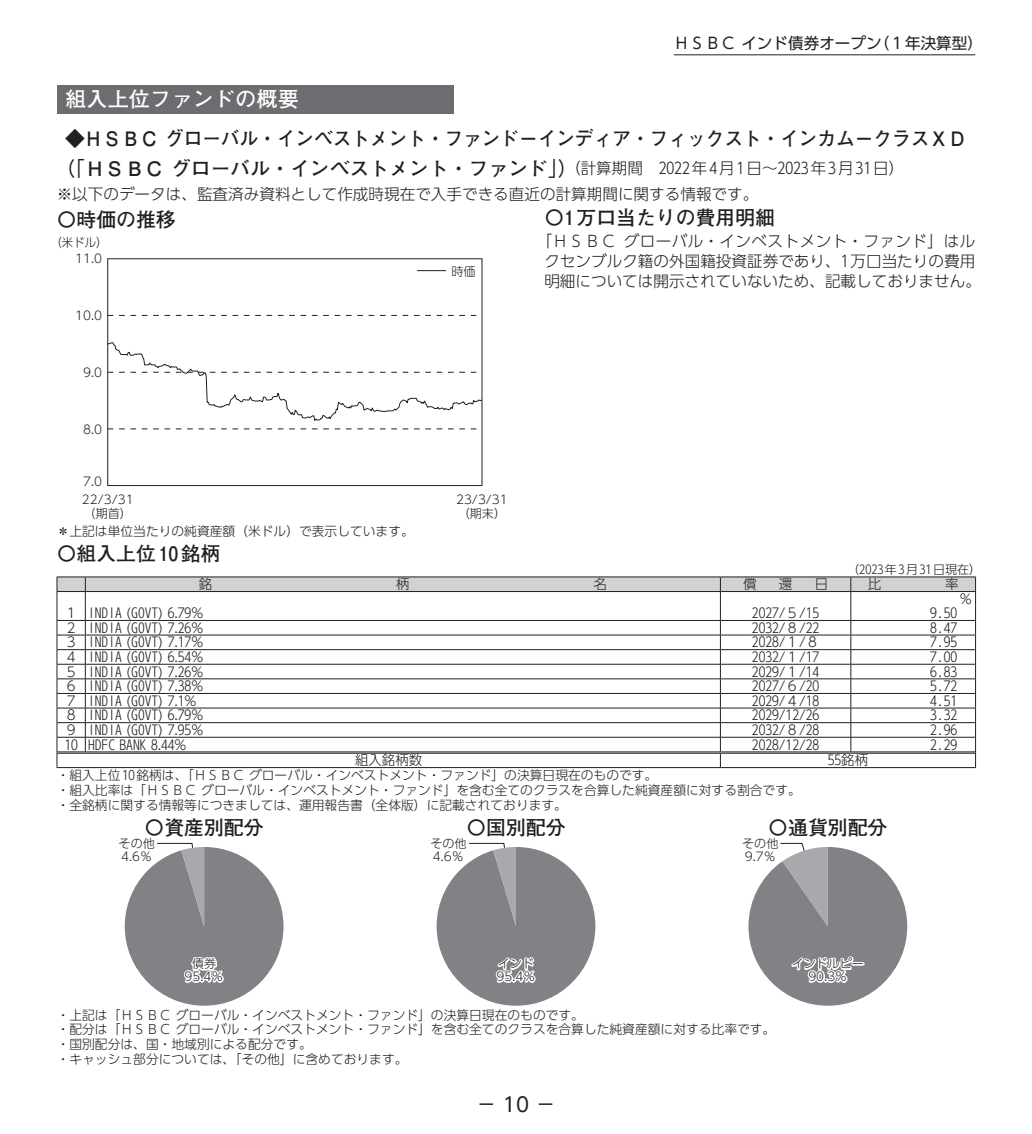
<style>
.page{position:relative;width:1032px;height:1134px;background:#fff}
.page>*{position:absolute;margin:0;border:0;box-sizing:border-box;transform-origin:0 0}
.t1{font:700 21.2px "Futo Go B101 Pro";color:#fff}
.t2{font:700 19.8px/29.6px "Futo Go B101 Pro";color:#231f20}
.t3{font:19.8px "UD Shin Go Pro";color:#231f20}
.t4{font:300 15.6px/20px "UD Shin Go Pro";color:#231f20;text-align:center}
.t5{font:15.6px "UD Shin Go Pro";color:#231f20}
.t6{font:300 13.4px "UD Shin Go Pro";color:#231f20}
.t7{font:300 12.8px/14.8px "UD Shin Go Pro";color:#231f20}
.t8{font:300 12px/12.8px "UD Shin Go Pro";color:#231f20}
.t9{font:300 12px "UD Shin Go Pro";color:#231f20;scale:.95 1}
.s1{font-family:"UD Shin Go Pro";font-weight:300;font-size:15.6px}
</style>
<div class="page">
<div style="left:57px;top:85px;width:397px;height:28px;background:#6c6d70"></div>
<svg style="left:109px;top:429px;width:368px;height:1px"></svg>
<svg style="left:109px;top:315px;width:368px;height:1px"></svg>
<svg style="left:109px;top:342px;width:371px;height:79px"></svg>
<div style="left:107px;top:258px;width:375px;height:228px;border:1px solid #231f20"></div>
<svg style="left:417px;top:270px;width:29px;height:1px"></svg>
<svg style="left:57px;top:577px;width:919px;height:191px"></svg>
<svg style="left:125px;top:843px;width:158px;height:163px"></svg>
<svg style="left:437px;top:843px;width:158px;height:163px"></svg>
<svg style="left:748px;top:843px;width:159px;height:163px"></svg>
<hr style="left:674px;top:54px;width:301px;height:1px;background:#231f20">
<p class="t5" style="left:674px;top:31px;width:311px">ＨＳＢＣ インド債券オープン（１年決算型）</p>
<h1 class="t1" style="left:65px;top:82px;width:235px">組入上位ファンドの概要</h1>
<h2 class="t2" style="left:55px;top:122px;width:913px;text-indent:10px">◆ＨＳＢＣ グローバル・インベストメント・ファンド－インディア・フィックスト・インカム－クラスＸＤ（「ＨＳＢＣ グローバル・インベストメント・ファンド」）<span class="s1">（計算期間　2022年4月1日～2023年3月31日）</span></h2>
<p class="t4" style="left:57px;top:184px;width:703px">※以下のデータは、監査済み資料として作成時現在で入手できる直近の計算期間に関する情報です。</p>
<p class="t9" style="left:50px;top:232px;width:62px">（米ドル）</p>
<h2 class="t2" style="left:544px;top:200px;width:232px">〇1万口当たりの費用明細</h2>
<p class="t4" style="left:536px;top:230px;width:446px">「ＨＳＢＣ グローバル・インベストメント・ファンド」はルクセンブルク籍の外国籍投資証券であり、1万口当たりの費用明細については開示されていないため、記載しておりません。</p>
<h2 class="t2" style="left:57px;top:202px;width:121px">〇時価の推移</h2>
<p class="t8" style="left:75px;top:252px;width:28px">11.0</p>
<p class="t8" style="left:451px;top:264px;width:26px">時価</p>
<p class="t8" style="left:75px;top:309px;width:28px">10.0</p>
<p class="t8" style="left:83px;top:365px;width:20px">9.0</p>
<p class="t8" style="left:83px;top:422px;width:20px">8.0</p>
<p class="t8" style="left:83px;top:474px;width:20px">7.0</p>
<p class="t8" style="left:82px;top:492px;width:53px;line-height:14.2px">22/3/31（期首）</p>
<p class="t8" style="left:456px;top:492px;width:53px;line-height:14.2px">23/3/31（期末）</p>
<p class="t7" style="left:57px;top:524px;width:359px">＊上記は単位当たりの純資産額（米ドル）で表示しています。</p>
<h2 class="t2" style="left:57px;top:536px;width:165px">〇組入上位10銘柄</h2>
<p class="t8" style="left:847px;top:563px;width:136px">（2023年3月31日現在）</p>
<p class="t6" style="left:199px;top:573px;width:15px">銘</p>
<p class="t6" style="left:396px;top:573px;width:15px">柄</p>
<p class="t6" style="left:593px;top:573px;width:15px">名</p>
<p class="t6" style="left:743px;top:573px;width:15px">償</p>
<p class="t6" style="left:779px;top:573px;width:15px">還</p>
<p class="t6" style="left:815px;top:573px;width:15px">日</p>
<p class="t6" style="left:868px;top:573px;width:15px">比</p>
<p class="t6" style="left:945px;top:573px;width:15px">率</p>
<p class="t6" style="left:959px;top:588px;width:15px">％</p>
<p class="t6" style="left:64px;top:602px;width:140px">1 INDIA (GOVT) 6.79%</p>
<p class="t6" style="left:752px;top:602px;width:69px">2027/5/15</p>
<p class="t6" style="left:930px;top:602px;width:28px">9.50</p>
<p class="t6" style="left:64px;top:617px;width:140px">2 INDIA (GOVT) 7.26%</p>
<p class="t6" style="left:752px;top:617px;width:69px">2032/8/22</p>
<p class="t6" style="left:930px;top:617px;width:28px">8.47</p>
<p class="t6" style="left:64px;top:631px;width:140px">3 INDIA (GOVT) 7.17%</p>
<p class="t6" style="left:752px;top:631px;width:69px">2028/1/8</p>
<p class="t6" style="left:930px;top:631px;width:28px">7.95</p>
<p class="t6" style="left:64px;top:646px;width:140px">4 INDIA (GOVT) 6.54%</p>
<p class="t6" style="left:752px;top:646px;width:69px">2032/1/17</p>
<p class="t6" style="left:930px;top:646px;width:28px">7.00</p>
<p class="t6" style="left:64px;top:661px;width:140px">5 INDIA (GOVT) 7.26%</p>
<p class="t6" style="left:752px;top:661px;width:69px">2029/1/14</p>
<p class="t6" style="left:930px;top:661px;width:28px">6.83</p>
<p class="t6" style="left:64px;top:675px;width:140px">6 INDIA (GOVT) 7.38%</p>
<p class="t6" style="left:752px;top:675px;width:69px">2027/6/20</p>
<p class="t6" style="left:930px;top:675px;width:28px">5.72</p>
<p class="t6" style="left:64px;top:690px;width:134px">7 INDIA (GOVT) 7.1%</p>
<p class="t6" style="left:752px;top:690px;width:69px">2029/4/18</p>
<p class="t6" style="left:930px;top:690px;width:28px">4.51</p>
<p class="t6" style="left:64px;top:704px;width:140px">8 INDIA (GOVT) 6.79%</p>
<p class="t6" style="left:752px;top:704px;width:69px">2029/12/26</p>
<p class="t6" style="left:930px;top:704px;width:28px">3.32</p>
<p class="t6" style="left:64px;top:719px;width:140px">9 INDIA (GOVT) 7.95%</p>
<p class="t6" style="left:752px;top:719px;width:69px">2032/8/28</p>
<p class="t6" style="left:930px;top:719px;width:28px">2.96</p>
<p class="t6" style="left:64px;top:734px;width:124px">10 HDFC BANK 8.44%</p>
<p class="t6" style="left:752px;top:734px;width:69px">2028/12/28</p>
<p class="t6" style="left:930px;top:734px;width:28px">2.29</p>
<p class="t6" style="left:355px;top:749px;width:69px">組入銘柄数</p>
<p class="t6" style="left:828px;top:749px;width:42px">55銘柄</p>
<p class="t7" style="left:57px;top:767px;width:746px">・ 組入上位10銘柄は、「ＨＳＢＣ グローバル・インベストメント・ファンド」の決算日現在のものです。<br>・組入比率は「ＨＳＢＣ グローバル・インベストメント・ファンド」を含む全てのクラスを合算した純資産額に対する割合です。・全銘柄に関する情報等につきましては、運用報告書（全体版）に記載されております。</p>
<h2 class="t2" style="left:145px;top:810px;width:121px">〇資産別配分</h2>
<p class="t8" style="left:119px;top:837px;width:38px">その他<br>4.6％</p>
<h2 class="t2" style="left:768px;top:810px;width:121px">〇通貨別配分</h2>
<h2 class="t2" style="left:466px;top:810px;width:101px">〇国別配分</h2>
<p class="t8" style="left:430px;top:837px;width:38px">その他<br>4.6％</p>
<p class="t8" style="left:742px;top:837px;width:38px">その他<br>9.7％</p>
<p class="t8" style="left:185px;top:957px;width:40px;text-align:center">債券<br>95.4％</p>
<p class="t8" style="left:496px;top:957px;width:40px">インド<br>95.4％</p>
<p class="t7" style="left:57px;top:1007px;width:720px">・上記は「ＨＳＢＣ グローバル・インベストメント・ファンド」の決算日現在のものです。<br>・配分は「ＨＳＢＣ グローバル・インベストメント・ファンド」を含む全てのクラスを合算した純資産額に対する比率です。・国別配分は、国・地域別による配分です。<br>・キャッシュ部分については、「その他」に含めております。</p>
<h2 class="t3" style="left:476px;top:1088px;width:81px">－ 10 －</h2>
<p class="t8" style="left:792px;top:957px;width:74px;text-align:center">インドルピー<br>90.3％</p>
</div>
